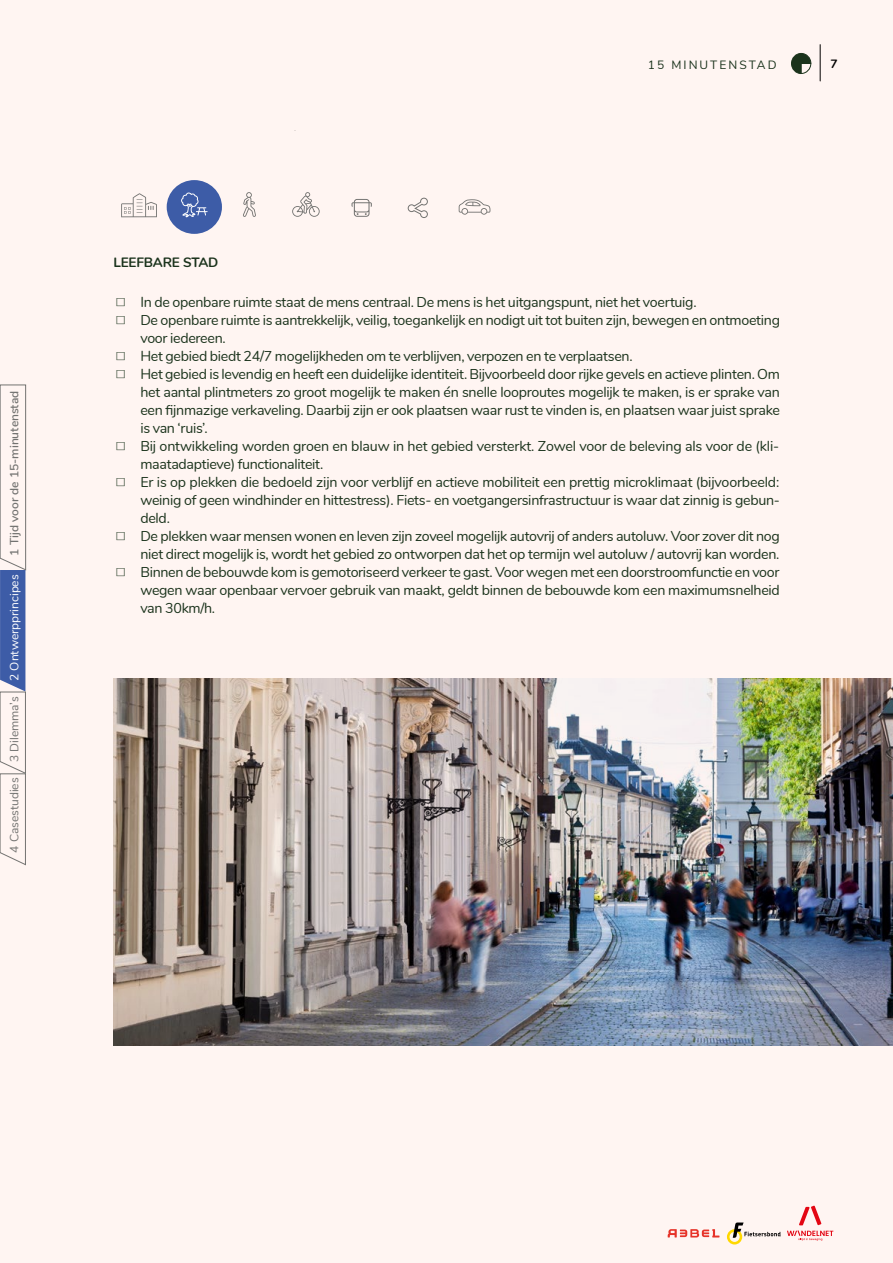
<style>
.page{position:relative;width:893px;height:1263px;background:#fff5f2}
.page>*{position:absolute;margin:0;border:0;box-sizing:border-box;transform-origin:0 0}
.t1{font:14.25px/18px "Nunito";letter-spacing:-.02em;color:#1b331c;text-align:justify}
.t2{font:700 13.5px "Nunito";letter-spacing:-.01em;color:#1b331c}
.t3{font:600 12px "Nunito";color:#737371}
.t4{font:12px "Nunito";color:#737371}
.t5{font:12px "Nunito";color:#fff}
.t6{font:12px "Nunito Sans";letter-spacing:.17em;color:#1b331c}
.t7{font:700 12px "Nunito";color:#000}
.s1{font-family:"Apple Myungjo"}
</style>
<div class="page">
<hr style="left:820px;top:45px;width:1px;height:36px;background:#000">
<svg style="left:787px;top:1205px;width:46px;height:36px"></svg>
<svg style="left:668px;top:1229px;width:51px;height:8px"></svg>
<svg style="left:727px;top:1222px;width:54px;height:22px"></svg>
<img style="left:114px;top:679px;width:779px;height:366px">
<svg style="left:351px;top:199px;width:21px;height:18px"></svg>
<svg style="left:243px;top:192px;width:13px;height:25px"></svg>
<svg style="left:292px;top:192px;width:28px;height:25px"></svg>
<svg style="left:459px;top:199px;width:31px;height:16px"></svg>
<div style="left:167px;top:180px;width:55px;height:54px;background:#3d5ca7;border-radius:50%"></div>
<svg style="left:407px;top:197px;width:21px;height:21px"></svg>
<svg style="left:121px;top:193px;width:36px;height:24px"></svg>
<svg style="left:181px;top:192px;width:27px;height:25px"></svg>
<svg style="left:791px;top:53px;width:20px;height:21px"></svg>
<svg style="left:0;top:385px;width:26px;height:480px"></svg>
<p class="t3" style="left:5px;top:556px;width:167px;rotate:-90deg">1 Tijd voor de 15-minutenstad</p>
<p class="t5" style="left:5px;top:681px;width:108px;rotate:-90deg">2 Ontwerpprincipes</p>
<p class="t4" style="left:5px;top:762px;width:67px;rotate:-90deg">3 Dilemma’s</p>
<p class="t4" style="left:5px;top:853px;width:77px;rotate:-90deg">4 Casestudies</p>
<p class="t6" style="left:648px;top:56px;width:130px">15 MINUTENSTAD</p>
<p class="t7" style="left:830px;top:55px;width:9px">7</p>
<p class="t2" style="left:113px;top:252px;width:106px">LEEFBARE STAD</p>
<p class="t1" style="left:113px;top:293px;width:585px"><span class="s1">◻</span> In de openbare ruimte staat de mens centraal. De mens is het uitgangspunt, niet het voertuig.</p>
<p class="t1" style="left:140px;top:311px;width:641px;text-indent:-27px"><span class="s1">◻</span> De openbare ruimte is aantrekkelijk, veilig, toegankelijk en nodigt uit tot buiten zijn, bewegen en ontmoeting voor iedereen.</p>
<p class="t1" style="left:113px;top:347px;width:521px"><span class="s1">◻</span> Het gebied biedt 24/7 mogelijkheden om te verblijven, verpozen en te verplaatsen.</p>
<p class="t1" style="left:140px;top:365px;width:641px;text-indent:-27px"><span class="s1">◻</span> Het gebied is levendig en heeft een duidelijke identiteit. Bijvoorbeeld door rijke gevels en actieve plinten. Om het aantal plintmeters zo groot mogelijk te maken én snelle looproutes mogelijk te maken, is er sprake van een fijnmazige verkaveling. Daarbij zijn er ook plaatsen waar rust te vinden is, en plaatsen waar juist sprake is van ‘ruis’.</p>
<p class="t1" style="left:140px;top:437px;width:640px;text-indent:-27px"><span class="s1">◻</span> Bij ontwikkeling worden groen en blauw in het gebied versterkt. Zowel voor de beleving als voor de (kli&shy;maatadaptieve) functionaliteit.</p>
<p class="t1" style="left:140px;top:473px;width:641px;text-indent:-27px"><span class="s1">◻</span> Er is op plekken die bedoeld zijn voor verblijf en actieve mobiliteit een prettig microklimaat (bijvoorbeeld: weinig of geen windhinder en hittestress). Fiets- en voetgangersinfrastructuur is waar dat zinnig is gebun&shy;deld.</p>
<p class="t1" style="left:113px;top:527px;width:668px;text-align:right"><span class="s1">◻</span> De plekken waar mensen wonen en leven zijn zoveel mogelijk autovrij of anders autoluw. Voor zover dit nog niet direct mogelijk is, wordt het gebied zo ontworpen dat het op termijn wel autoluw / autovrij kan worden.</p>
<p class="t1" style="left:140px;top:562px;width:641px;text-indent:-27px"><span class="s1">◻</span> Binnen de bebouwde kom is gemotoriseerd verkeer te gast. Voor wegen met een doorstroomfunctie en voor wegen waar openbaar vervoer gebruik van maakt, geldt binnen de bebouwde kom een maximumsnelheid van 30km/h.</p>
</div>
